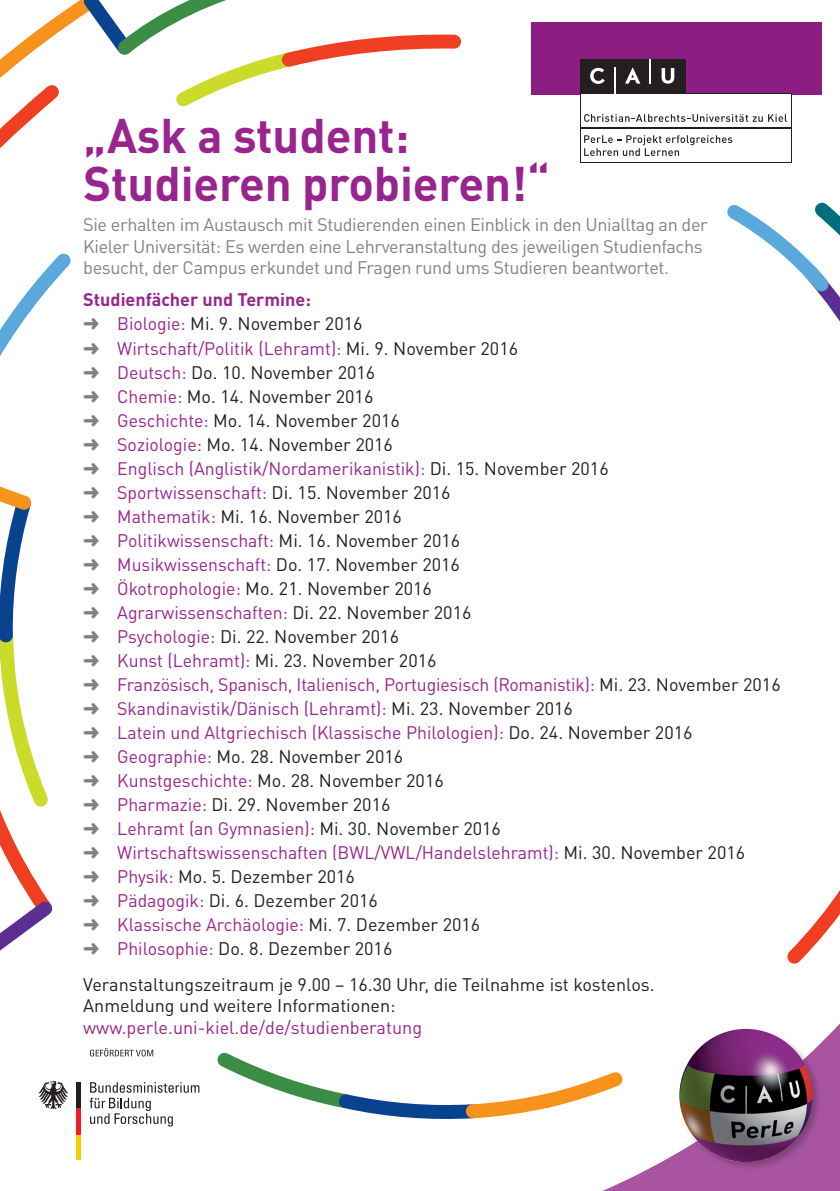
<style>
.page{position:relative;width:840px;height:1191px;background:#fff}
.page>*{position:absolute;margin:0;border:0;box-sizing:border-box;transform-origin:0 0}
.t1{font:700 48px/48px "DINOT";letter-spacing:-.005em;color:#99248e}
.t2{font:18px/24px "DINOT";color:#99248e}
.t3{font:18px/21.6px "DINOT";letter-spacing:-.02em;color:#808285}
.t4{font:18px/21.6px "DINOT";color:#231f20}
.s1{font-weight:700}
.s2{color:#808285}
.s3{color:#231f20}
</style>
<div class="page">
<svg style="left:0;top:253px;width:71px;height:103px"></svg>
<svg style="left:787px;top:891px;width:52px;height:73px"></svg>
<svg style="left:0;top:486px;width:53px;height:465px"></svg>
<svg style="left:727px;top:202px;width:112px;height:118px"></svg>
<svg style="left:0;top:0;width:461px;height:148px"></svg>
<div style="left:531px;top:22px;width:290px;height:72px;background:#8c1d82"></div>
<svg style="left:579px;top:93px;width:211px;height:2px"></svg>
<div style="left:580px;top:94px;width:209px;height:33px;background:#fff"></div>
<svg style="left:584px;top:114px;width:202px;height:8px"></svg>
<div style="left:579px;top:60px;width:106px;height:34px;background:#231f20"></div>
<svg style="left:614px;top:68px;width:1px;height:26px"></svg>
<svg style="left:590px;top:68px;width:14px;height:16px"></svg>
<svg style="left:625px;top:67px;width:15px;height:17px"></svg>
<svg style="left:661px;top:68px;width:13px;height:16px"></svg>
<svg style="left:649px;top:60px;width:1px;height:24px"></svg>
<div style="left:579px;top:127px;width:211px;height:36px;background:linear-gradient(to right,#fff,#fff)"></div>
<div style="left:580px;top:129px;width:209px;height:32px;background:#fff"></div>
<svg style="left:584px;top:135px;width:148px;height:21px"></svg>
<svg style="left:89px;top:1082px;width:110px;height:44px"></svg>
<div style="left:76px;top:1134px;width:5px;height:26px;background:#f4cf02"></div>
<div style="left:76px;top:1108px;width:5px;height:26px;background:#ee1d23"></div>
<div style="left:76px;top:1082px;width:5px;height:26px;background:#231f20"></div>
<svg style="left:38px;top:1081px;width:30px;height:28px"></svg>
<svg style="left:90px;top:1048px;width:63px;height:8px"></svg>
<svg style="left:602px;top:1024px;width:237px;height:167px"></svg>
<div style="left:678px;top:1027px;width:143px;height:144px;background:#231f20;opacity:.3"></div>
<img style="left:679px;top:1029px;width:133px;height:133px;border-radius:66px">
<svg style="left:217px;top:1041px;width:416px;height:85px"></svg>
<h1 class="t1" style="left:83px;top:110px;width:467px">„Ask a student:<br>Studieren probieren!“</h1>
<p class="t3" style="left:83px;top:214px;width:625px">Sie erhalten im Austausch mit Studierenden einen Einblick in den Unialltag an der<br>Kieler Universität: Es werden eine Lehrveranstaltung des jeweiligen Studienfachs besucht, der Campus erkundet und Fragen rund ums Studieren beantwortet.</p>
<p class="t2" style="left:83px;top:288px;width:698px"><span class="s1">Studienfächer und Termine:<br></span><span class="s2">➜</span> Biologie: <span class="s3">Mi. 9. November 2016<br></span><span class="s2">➜</span> Wirtschaft/Politik (Lehramt): <span class="s3">Mi. 9. November 2016<br></span><span class="s2">➜</span> Deutsch: <span class="s3">Do. 10. November 2016<br></span><span class="s2">➜</span> Chemie: <span class="s3">Mo. 14. November 2016<br></span><span class="s2">➜</span> Geschichte: <span class="s3">Mo. 14. November 2016<br></span><span class="s2">➜</span> Soziologie: <span class="s3">Mo. 14. November 2016<br></span><span class="s2">➜</span> Englisch (Anglistik/Nordamerikanistik): <span class="s3">Di. 15. November 2016<br></span><span class="s2">➜</span> Sportwissenschaft: <span class="s3">Di. 15. November 2016<br></span><span class="s2">➜</span> Mathematik: <span class="s3">Mi. 16. November 2016<br></span><span class="s2">➜</span> Politikwissenschaft: <span class="s3">Mi. 16. November 2016<br></span><span class="s2">➜</span> Musikwissenschaft: <span class="s3">Do. 17. November 2016<br></span><span class="s2">➜</span> Ökotrophologie: <span class="s3">Mo. 21. November 2016<br></span><span class="s2">➜</span> Agrarwissenschaften: <span class="s3">Di. 22. November 2016<br></span><span class="s2">➜</span> Psychologie: <span class="s3">Di. 22. November 2016<br></span><span class="s2">➜</span> Kunst (Lehramt): <span class="s3">Mi. 23. November 2016<br></span><span class="s2">➜</span> Französisch, Spanisch, Italienisch, Portugiesisch (Romanistik): <span class="s3">Mi. 23. November 2016 </span><span class="s2">➜</span> Skandinavistik/Dänisch (Lehramt): <span class="s3">Mi. 23. November 2016<br></span><span class="s2">➜</span> Latein und Altgriechisch (Klassische Philologien): <span class="s3">Do. 24. November 2016<br></span><span class="s2">➜</span> Geographie: <span class="s3">Mo. 28. November 2016<br></span><span class="s2">➜</span> Kunstgeschichte: <span class="s3">Mo. 28. November 2016<br></span><span class="s2">➜</span> Pharmazie: <span class="s3">Di. 29. November 2016<br></span><span class="s2">➜</span> Lehramt (an Gymnasien): <span class="s3">Mi. 30. November 2016<br></span><span class="s2">➜</span> Wirtschaftswissenschaften (BWL/VWL/Handelslehramt): <span class="s3">Mi. 30. November 2016<br></span><span class="s2">➜</span> Physik: <span class="s3">Mo. 5. Dezember 2016<br></span><span class="s2">➜</span> Pädagogik: <span class="s3">Di. 6. Dezember 2016<br></span><span class="s2">➜</span> Klassische Archäologie: <span class="s3">Mi. 7. Dezember 2016<br></span><span class="s2">➜</span> Philosophie: <span class="s3">Do. 8. Dezember 2016</span></p>
<p class="t4" style="left:83px;top:973px;width:572px">Veranstaltungszeitraum je 9.00 – 16.30 Uhr, die Teilnahme ist kostenlos.<br>Anmeldung und weitere Informationen:</p>
<p class="t2" style="left:83px;top:1015px;width:340px">www.perle.uni-kiel.de/de/studienberatung</p>
</div>
